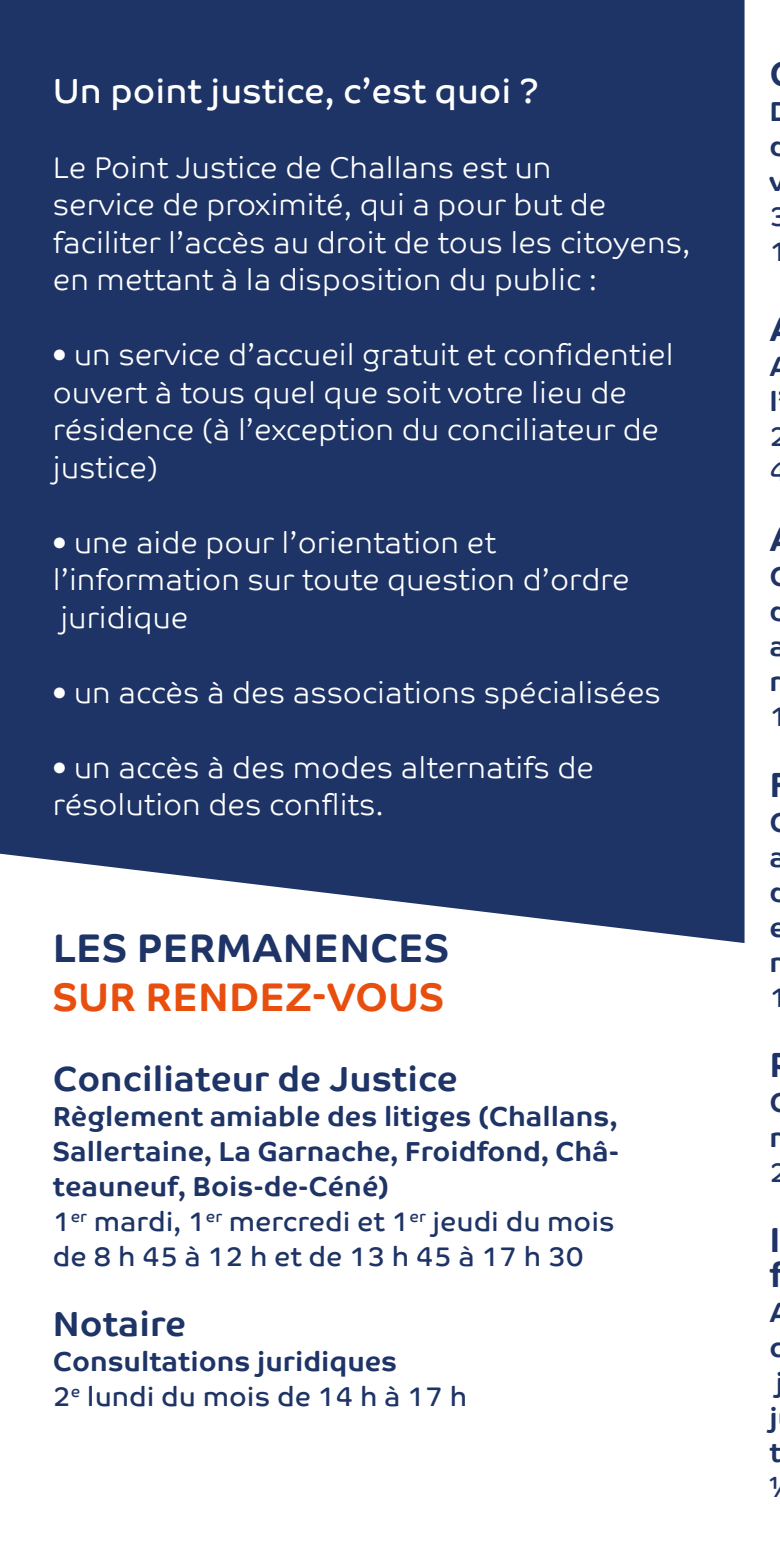
<style>
.page{position:relative;width:780px;height:1560px;background:#fff}
.page>*{position:absolute;margin:0;border:0;box-sizing:border-box;transform-origin:0 0}
.txt_commun{font:700 40px "Co Text";color:#1e3466}
.txt_commun-2{font:700 40px "Co Text";color:#e84f0f}
.txt_commun-3{font:700 35px/35px "Co Text";color:#1e3466}
.txt_commun-4{font:35px "Co Text";color:#fff}
.txt_commun-5{font:300 30px/37.5px "Co Text";color:#fff}
.txt_commun-6{font:700 27.5px/35px "Co Text";color:#1e3466}
.txt_commun-7{font:27.5px/35px "Co Text";color:#1e3466}
</style>
<div class="page">
<div style="left:0;top:0;width:744px;height:943px;background:#1e3466"></div>
<p class="txt_commun-4" style="left:53px;top:70px;width:488px">Un point justice, c’est quoi ?</p>
<p class="txt_commun-5" style="left:53px;top:148px;width:500px">Le Point Justice de Challans est un</p>
<p class="txt_commun-5" style="left:53px;top:186px;width:555px">service de proximité, qui a pour but de</p>
<p class="txt_commun-5" style="left:53px;top:223px;width:639px">faciliter l’accès au droit de tous les citoyens, en mettant à la disposition du public :</p>
<p class="txt_commun-5" style="left:53px;top:336px;width:622px">• un service d’accueil gratuit et confidentiel ouvert à tous quel que soit votre lieu de</p>
<p class="txt_commun-5" style="left:53px;top:411px;width:607px">résidence (à l’exception du conciliateur de justice)</p>
<p class="txt_commun-5" style="left:53px;top:523px;width:444px">• une aide pour l’orientation et</p>
<p class="txt_commun-5" style="left:53px;top:561px;width:578px">l’information sur toute question d’ordre</p>
<p class="txt_commun-5" style="left:60px;top:598px;width:130px">juridique</p>
<p class="txt_commun-5" style="left:53px;top:673px;width:609px">• un accès à des associations spécialisées</p>
<p class="txt_commun-5" style="left:53px;top:748px;width:542px">• un accès à des modes alternatifs de</p>
<p class="txt_commun-5" style="left:53px;top:786px;width:332px">résolution des conflits.</p>
<p class="txt_commun" style="left:53px;top:924px;width:398px">LES PERMANENCES</p>
<p class="txt_commun-2" style="left:53px;top:974px;width:393px">SUR RENDEZ-VOUS</p>
<p class="txt_commun-3" style="left:53px;top:1061px;width:406px">Conciliateur de Justice</p>
<p class="txt_commun-6" style="left:53px;top:1099px;width:566px">Règlement amiable des litiges (Challans,</p>
<p class="txt_commun-6" style="left:53px;top:1134px;width:568px">Sallertaine, La Garnache, Froidfond, Châ&shy;teauneuf, Bois-de-Céné)</p>
<p class="txt_commun-7" style="left:53px;top:1204px;width:563px">1<sup>er</sup> mardi, 1<sup>er</sup> mercredi et 1<sup>er</sup> jeudi du mois de 8 h 45 à 12 h et de 13 h 45 à 17 h 30</p>
<p class="txt_commun-3" style="left:53px;top:1306px;width:135px">Notaire</p>
<p class="txt_commun-6" style="left:53px;top:1344px;width:346px">Consultations juridiques</p>
<p class="txt_commun-7" style="left:53px;top:1379px;width:416px">2<sup>e</sup> lundi du mois de 14 h à 17 h</p>
<p class="txt_commun-6" style="left:769px;top:129px;width:19px">d v</p>
<p class="txt_commun-7" style="left:769px;top:199px;width:19px">3<br>1</p>
<p class="txt_commun-6" style="left:769px;top:349px;width:22px">A</p>
<p class="txt_commun-6" style="left:769px;top:384px;width:10px">l</p>
<p class="txt_commun-7" style="left:769px;top:419px;width:19px">2</p>
<p class="txt_commun-7" style="left:769px;top:454px;width:19px">4</p>
<p class="txt_commun-6" style="left:769px;top:559px;width:21px">C</p>
<p class="txt_commun-6" style="left:769px;top:594px;width:19px;text-align:justify">d a r</p>
<p class="txt_commun-7" style="left:769px;top:699px;width:19px">1</p>
<p class="txt_commun-6" style="left:769px;top:804px;width:21px">C</p>
<p class="txt_commun-6" style="left:769px;top:839px;width:19px;text-align:justify">a d e n</p>
<p class="txt_commun-7" style="left:769px;top:979px;width:19px">1</p>
<p class="txt_commun-6" style="left:769px;top:1084px;width:21px">C</p>
<p class="txt_commun-7" style="left:769px;top:1154px;width:19px">2</p>
<p class="txt_commun-3" style="left:769px;top:1221px;width:15px">I f</p>
<p class="txt_commun-6" style="left:769px;top:1294px;width:22px">A c</p>
<p class="txt_commun-6" style="left:769px;top:1364px;width:16px">j j t</p>
</div>
